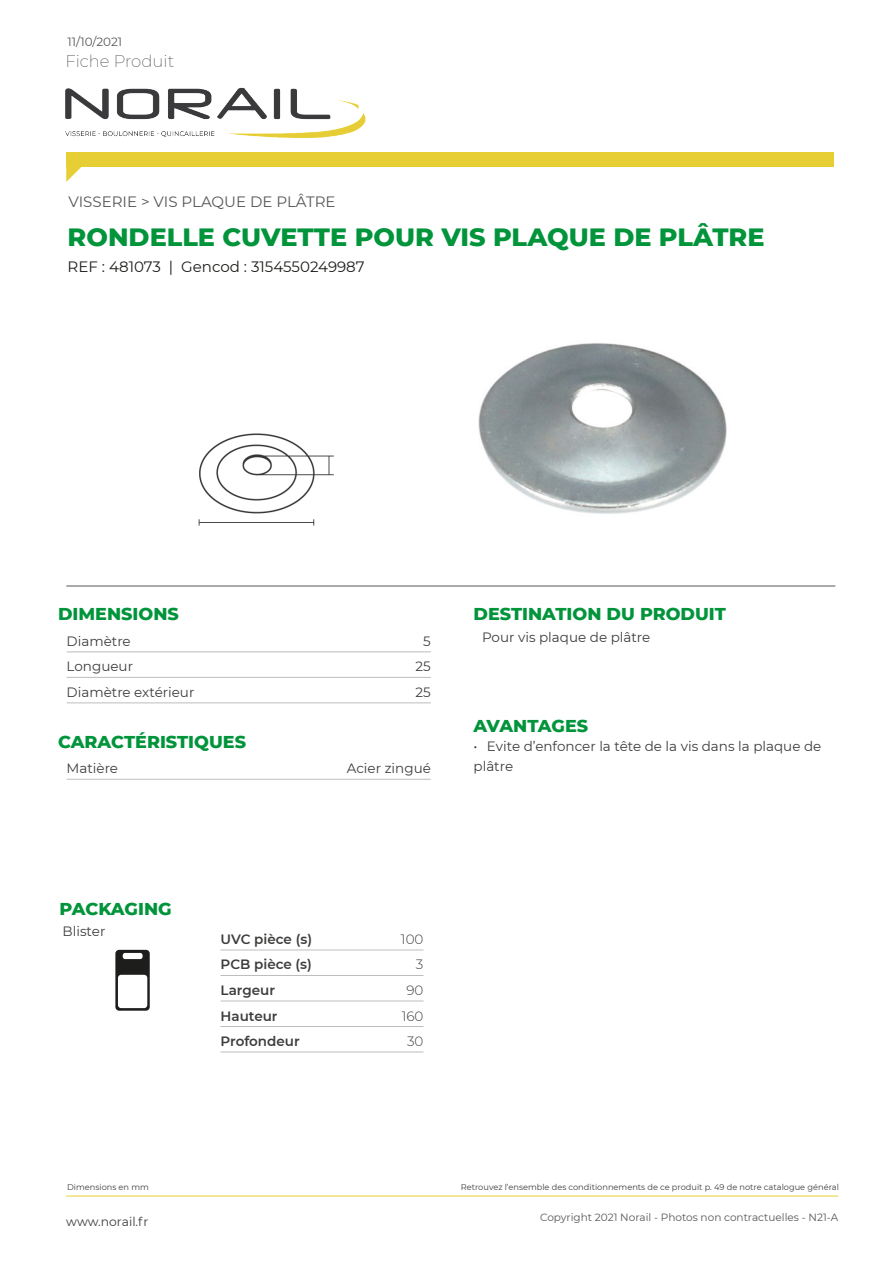
<style>
.page{position:relative;width:893px;height:1263px;background:#fff}
.page>*{position:absolute;margin:0;border:0;box-sizing:border-box;transform-origin:0 0}
.t1{font:800 25.5px "Montserrat";color:#01943b}
.t2{font:800 17.55px "Montserrat";color:#01943b}
.t3{font:200 16.5px "Montserrat";color:#575756}
.t4{font:15px "Montserrat";color:#1d1d1b}
.t5{font:15px "Montserrat";color:#575756}
.t6{font:13.5px/19.5px "Montserrat";color:#3d3d3c}
.t7{font:600 13.5px "Montserrat";color:#3d3d3c}
.t8{font:300 13.5px "Montserrat";color:#3d3d3c}
.t9{font:12.3px "Montserrat";color:#3d3d3c}
.t10{font:12px "Montserrat";color:#575756}
.t11{font:10.5px "Montserrat";color:#575756}
.t12{font:8.25px "Montserrat";color:#3d3d3c}
</style>
<div class="page">
<div style="left:66px;top:152px;width:767px;height:15px;background:#e7ce35"></div>
<svg style="left:66px;top:167px;width:15px;height:15px"></svg>
<img style="left:65px;top:87px;width:301px;height:51px">
<hr style="left:66px;top:586px;width:769px;height:1px;background:#575756">
<hr style="left:66px;top:1196px;width:772px;height:1px;background:#e7ce35">
<hr style="left:67px;top:651px;width:364px;height:1px;background:#bdbdbc">
<hr style="left:67px;top:677px;width:364px;height:1px;background:#bdbdbc">
<hr style="left:67px;top:702px;width:364px;height:1px;background:#bdbdbc">
<hr style="left:67px;top:779px;width:364px;height:1px;background:#bdbdbc">
<hr style="left:221px;top:949px;width:202px;height:1px;background:#bdbdbc">
<hr style="left:221px;top:975px;width:202px;height:1px;background:#bdbdbc">
<hr style="left:221px;top:1000px;width:202px;height:1px;background:#bdbdbc">
<hr style="left:221px;top:1026px;width:202px;height:1px;background:#bdbdbc">
<hr style="left:221px;top:1051px;width:202px;height:1px;background:#bdbdbc">
<svg style="left:115px;top:950px;width:35px;height:61px"></svg>
<img style="left:478px;top:343px;width:249px;height:171px">
<img style="left:198px;top:433px;width:136px;height:93px">
<p class="t10" style="left:67px;top:33px;width:56px">11/10/2021</p>
<p class="t3" style="left:65px;top:50px;width:110px">Fiche Produit</p>
<p class="t5" style="left:68px;top:192px;width:269px">VISSERIE &gt; VIS PLAQUE DE PLÂTRE</p>
<p class="t1" style="left:68px;top:219px;width:698px">RONDELLE CUVETTE POUR VIS PLAQUE DE PLÂTRE</p>
<p class="t4" style="left:68px;top:256px;width:299px">REF : 481073 | Gencod : 3154550249987</p>
<p class="t2" style="left:58px;top:601px;width:122px">DIMENSIONS</p>
<p class="t6" style="left:67px;top:631px;width:66px">Diamètre</p>
<p class="t6" style="left:423px;top:631px;width:9px">5</p>
<p class="t6" style="left:67px;top:656px;width:68px">Longueur</p>
<p class="t6" style="left:416px;top:656px;width:17px">25</p>
<p class="t6" style="left:67px;top:682px;width:129px">Diamètre extérieur</p>
<p class="t6" style="left:416px;top:682px;width:17px">25</p>
<p class="t2" style="left:58px;top:729px;width:189px">CARACTÉRISTIQUES</p>
<p class="t6" style="left:67px;top:758px;width:53px">Matière</p>
<p class="t6" style="left:347px;top:758px;width:86px">Acier zingué</p>
<p class="t2" style="left:474px;top:601px;width:254px">DESTINATION DU PRODUIT</p>
<p class="t6" style="left:482px;top:627px;width:170px">Pour vis plaque de plâtre</p>
<p class="t2" style="left:474px;top:712px;width:116px">AVANTAGES</p>
<p class="t6" style="left:474px;top:736px;width:349px">• Evite d’enfoncer la tête de la vis dans la plaque de plâtre</p>
<p class="t2" style="left:60px;top:896px;width:114px">PACKAGING</p>
<p class="t6" style="left:63px;top:921px;width:44px">Blister</p>
<p class="t7" style="left:221px;top:930px;width:93px">UVC pièce (s)</p>
<p class="t8" style="left:401px;top:930px;width:24px">100</p>
<p class="t7" style="left:221px;top:955px;width:93px">PCB pièce (s)</p>
<p class="t8" style="left:416px;top:955px;width:9px">3</p>
<p class="t7" style="left:221px;top:981px;width:56px">Largeur</p>
<p class="t8" style="left:406px;top:981px;width:19px">90</p>
<p class="t7" style="left:221px;top:1006px;width:59px">Hauteur</p>
<p class="t8" style="left:402px;top:1006px;width:23px">160</p>
<p class="t7" style="left:221px;top:1032px;width:81px">Profondeur</p>
<p class="t8" style="left:407px;top:1032px;width:18px">30</p>
<p class="t12" style="left:67px;top:1182px;width:83px">Dimensions en mm</p>
<p class="t12" style="left:461px;top:1182px;width:380px">Retrouvez l’ensemble des conditionnements de ce produit p. 49 de notre catalogue général</p>
<p class="t9" style="left:66px;top:1213px;width:84px">www.norail.fr</p>
<p class="t11" style="left:540px;top:1209px;width:300px">Copyright 2021 Norail - Photos non contractuelles - N21-A</p>
</div>
